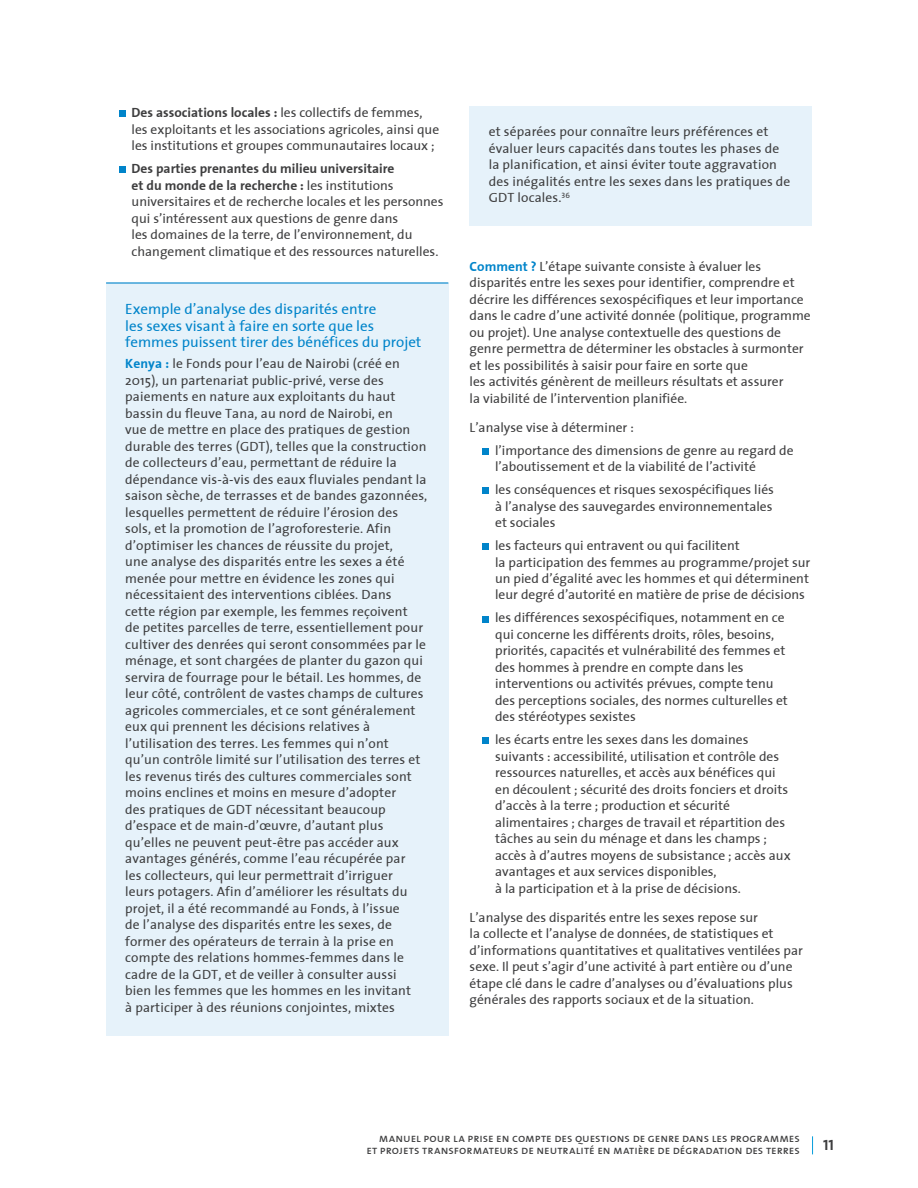
<style>
.page{position:relative;width:918px;height:1188px;background:#fff}
.page>*{position:absolute;margin:0;border:0;box-sizing:border-box;transform-origin:0 0}
.t1{font:15px/16.5px "The Sans";color:#0084ca}
.t2{font:15px "The Sans Bold Caps";color:#3e3e3f}
.t3{font:13.5px/16.5px "The Sans";color:#3e3e3f}
.t4{font:12px/12px "The Sans Caps";color:#3e3e3f;text-align:right}
.s1{font-weight:700}
.s2{font-weight:700;color:#0084ca}
</style>
<div class="page">
<svg style="left:812px;top:1136px;width:1px;height:18px"></svg>
<div style="left:106px;top:283px;width:342px;height:752px;background:#e6f2fa"></div>
<hr style="left:106px;top:282px;width:342px;height:2px;background:#0084ca">
<div style="left:119px;top:111px;width:7px;height:6px;background:#0084ca"></div>
<div style="left:119px;top:167px;width:7px;height:6px;background:#0084ca"></div>
<div style="left:482px;top:448px;width:7px;height:7px;background:#0084ca"></div>
<div style="left:482px;top:487px;width:7px;height:7px;background:#0084ca"></div>
<div style="left:482px;top:543px;width:7px;height:7px;background:#0084ca"></div>
<div style="left:482px;top:616px;width:7px;height:6px;background:#0084ca"></div>
<div style="left:482px;top:738px;width:7px;height:6px;background:#0084ca"></div>
<div style="left:470px;top:106px;width:342px;height:119px;background:#e6f2fa"></div>
<p class="t3" style="left:132px;top:104px;width:309px"><span class="s1">Des associations locales :</span> les collectifs de femmes, les exploitants et les associations agricoles, ainsi que les institutions et groupes communautaires locaux ;</p>
<p class="t3" style="left:132px;top:160px;width:313px"><span class="s1">Des parties prenantes du milieu universitaire<br>et du monde de la recherche :</span> les institutions universitaires et de recherche locales et les personnes qui s’intéressent aux questions de genre dans<br>les domaines de la terre, de l’environnement, du changement climatique et des ressources naturelles.</p>
<p class="t1" style="left:125px;top:301px;width:298px">Exemple d’analyse des disparités entre<br>les sexes visant à faire en sorte que les femmes puissent tirer des bénéfices du projet</p>
<p class="t3" style="left:125px;top:355px;width:304px"><span class="s2">Kenya :</span> le Fonds pour l’eau de Nairobi (créé en 2015), un partenariat public-privé, verse des paiements en nature aux exploitants du haut bassin du fleuve Tana, au nord de Nairobi, en<br>vue de mettre en place des pratiques de gestion durable des terres (GDT), telles que la construction de collecteurs d’eau, permettant de réduire la dépendance vis-à-vis des eaux fluviales pendant la saison sèche, de terrasses et de bandes gazonnées, lesquelles permettent de réduire l’érosion des sols, et la promotion de l’agroforesterie. Afin d’optimiser les chances de réussite du projet,<br>une analyse des disparités entre les sexes a été menée pour mettre en évidence les zones qui nécessitaient des interventions ciblées. Dans<br>cette région par exemple, les femmes reçoivent<br>de petites parcelles de terre, essentiellement pour cultiver des denrées qui seront consommées par le ménage, et sont chargées de planter du gazon qui servira de fourrage pour le bétail. Les hommes, de leur côté, contrôlent de vastes champs de cultures agricoles commerciales, et ce sont généralement eux qui prennent les décisions relatives à l’utilisation des terres. Les femmes qui n’ont<br>qu’un contrôle limité sur l’utilisation des terres et les revenus tirés des cultures commerciales sont moins enclines et moins en mesure d’adopter<br>des pratiques de GDT nécessitant beaucoup d’espace et de main-d’œuvre, d’autant plus qu’elles ne peuvent peut-être pas accéder aux avantages générés, comme l’eau récupérée par<br>les collecteurs, qui leur permettrait d’irriguer<br>leurs potagers. Afin d’améliorer les résultats du projet, il a été recommandé au Fonds, à l’issue<br>de l’analyse des disparités entre les sexes, de former des opérateurs de terrain à la prise en compte des relations hommes-femmes dans le cadre de la GDT, et de veiller à consulter aussi<br>bien les femmes que les hommes en les invitant<br>à participer à des réunions conjointes, mixtes</p>
<p class="t3" style="left:489px;top:123px;width:303px">et séparées pour connaître leurs préférences et évaluer leurs capacités dans toutes les phases de la planification, et ainsi éviter toute aggravation des inégalités entre les sexes dans les pratiques de GDT locales.<sup>36</sup></p>
<p class="t3" style="left:470px;top:257px;width:343px"><span class="s2">Comment ?</span> L’étape suivante consiste à évaluer les disparités entre les sexes pour identifier, comprendre et décrire les différences sexospécifiques et leur importance dans le cadre d’une activité donnée (politique, programme ou projet). Une analyse contextuelle des questions de genre permettra de déterminer les obstacles à surmonter et les possibilités à saisir pour faire en sorte que<br>les activités génèrent de meilleurs résultats et assurer<br>la viabilité de l’intervention planifiée.</p>
<p class="t3" style="left:495px;top:415px;width:300px;line-height:23px;text-indent:-26px">L’analyse vise à déterminer :<br>l’importance des dimensions de genre au regard de</p>
<p class="t3" style="left:495px;top:455px;width:280px;line-height:23px">l’aboutissement et de la viabilité de l’activité les conséquences et risques sexospécifiques liés</p>
<p class="t3" style="left:495px;top:497px;width:279px">à l’analyse des sauvegardes environnementales et sociales</p>
<p class="t3" style="left:495px;top:537px;width:317px">les facteurs qui entravent ou qui facilitent<br>la participation des femmes au programme/projet sur un pied d’égalité avec les hommes et qui déterminent leur degré d’autorité en matière de prise de décisions</p>
<p class="t3" style="left:495px;top:609px;width:294px">les différences sexospécifiques, notamment en ce qui concerne les différents droits, rôles, besoins, priorités, capacités et vulnérabilité des femmes et des hommes à prendre en compte dans les interventions ou activités prévues, compte tenu des perceptions sociales, des normes culturelles et des stéréotypes sexistes</p>
<p class="t3" style="left:495px;top:731px;width:297px">les écarts entre les sexes dans les domaines suivants : accessibilité, utilisation et contrôle des ressources naturelles, et accès aux bénéfices qui en découlent ; sécurité des droits fonciers et droits d’accès à la terre ; production et sécurité alimentaires ; charges de travail et répartition des tâches au sein du ménage et dans les champs ; accès à d’autres moyens de subsistance ; accès aux avantages et aux services disponibles,<br>à la participation et à la prise de décisions.</p>
<p class="t3" style="left:470px;top:909px;width:335px">L’analyse des disparités entre les sexes repose sur<br>la collecte et l’analyse de données, de statistiques et d’informations quantitatives et qualitatives ventilées par sexe. Il peut s’agir d’une activité à part entière ou d’une étape clé dans le cadre d’analyses ou d’évaluations plus générales des rapports sociaux et de la situation.</p>
<p class="t4" style="left:366px;top:1132px;width:435px">manuel pour la prise en compte des questions de genre dans les programmes et projets transformateurs de neutralité en matière de dégradation des terres</p>
<p class="t2" style="left:823px;top:1133px;width:12px">11</p>
</div>
